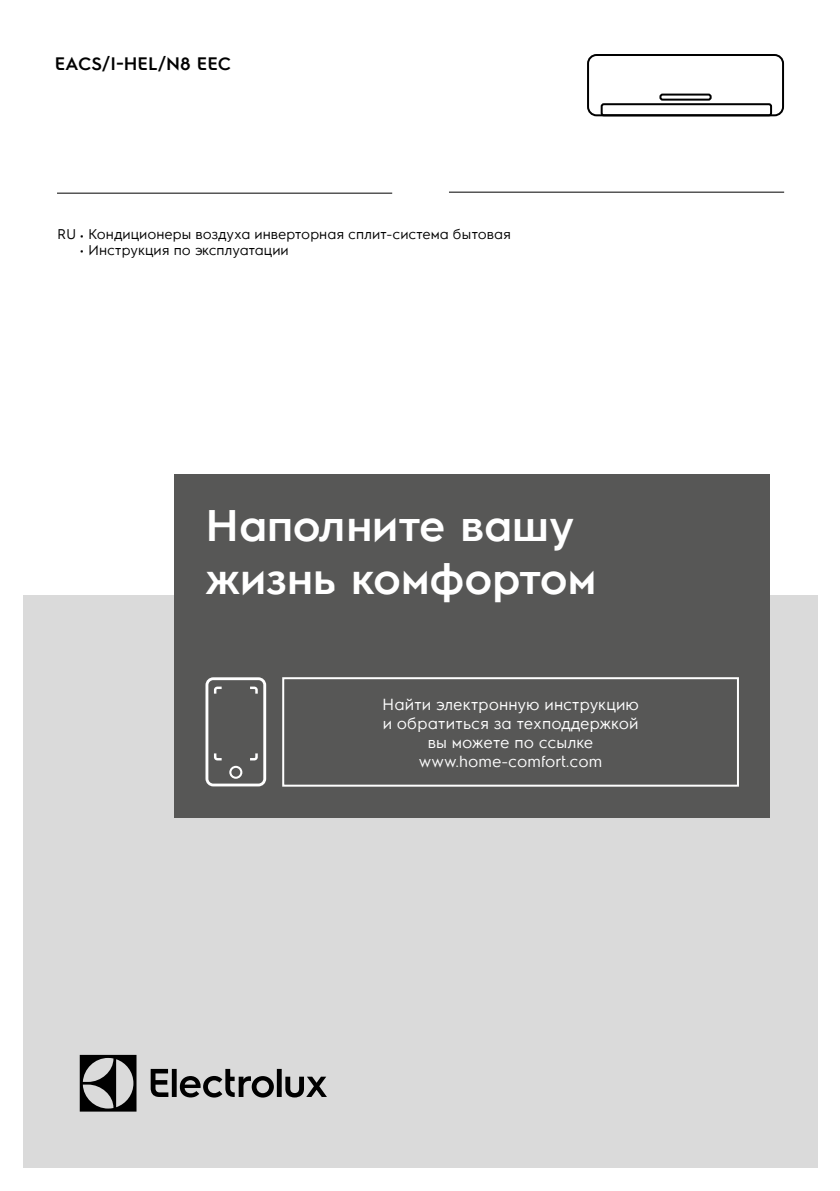
<style>
.page{position:relative;width:840px;height:1191px;background:#fff}
.page>*{position:absolute;margin:0;border:0;box-sizing:border-box;transform-origin:0 0}
.t1{font:600 44px/52.8px "Electrolux Sans C";color:#fff}
.t2{font:600 18px "Electrolux Sans C";color:#000}
.t3{font:16px/19.2px "Electrolux Sans C";color:#fff;text-align:center}
.t4{font:14px "Electrolux Sans C";color:#000}
</style>
<div class="page">
<div style="left:586px;top:54px;width:197px;height:62px;border:2px solid #000;border-radius:9px"></div>
<div style="left:600px;top:103px;width:171px;height:13px;border:2px solid #000;border-radius:2px"></div>
<div style="left:659px;top:94px;width:52px;height:7px;border:2px solid #000;border-radius:2px"></div>
<div style="left:23px;top:595px;width:793px;height:573px;background:#dadada"></div>
<div style="left:174px;top:474px;width:595px;height:343px;background:#575756"></div>
<div style="left:282px;top:677px;width:456px;height:109px;border:2px solid #fff"></div>
<svg style="left:205px;top:677px;width:61px;height:109px"></svg>
<svg style="left:80px;top:1054px;width:247px;height:57px"></svg>
<hr style="left:57px;top:193px;width:335px;height:1px;background:#000">
<hr style="left:448px;top:192px;width:335px;height:1px;background:#000">
<p class="t2" style="left:55px;top:51px;width:178px">EACS/I-HEL/N8 EEC</p>
<p class="t4" style="left:57px;top:224px;width:455px">RU • Кондиционеры воздуха инверторная сплит-система бытовая</p>
<p class="t4" style="left:80px;top:240px;width:210px">• Инструкция по эксплуатации</p>
<h1 class="t1" style="left:205px;top:496px;width:392px">Наполните вашу жизнь комфортом</h1>
<p class="t3" style="left:382px;top:693px;width:258px">Найти электронную инструкцию и обратиться за техподдержкой вы можете по ссылке www.home-comfort.com</p>
</div>
